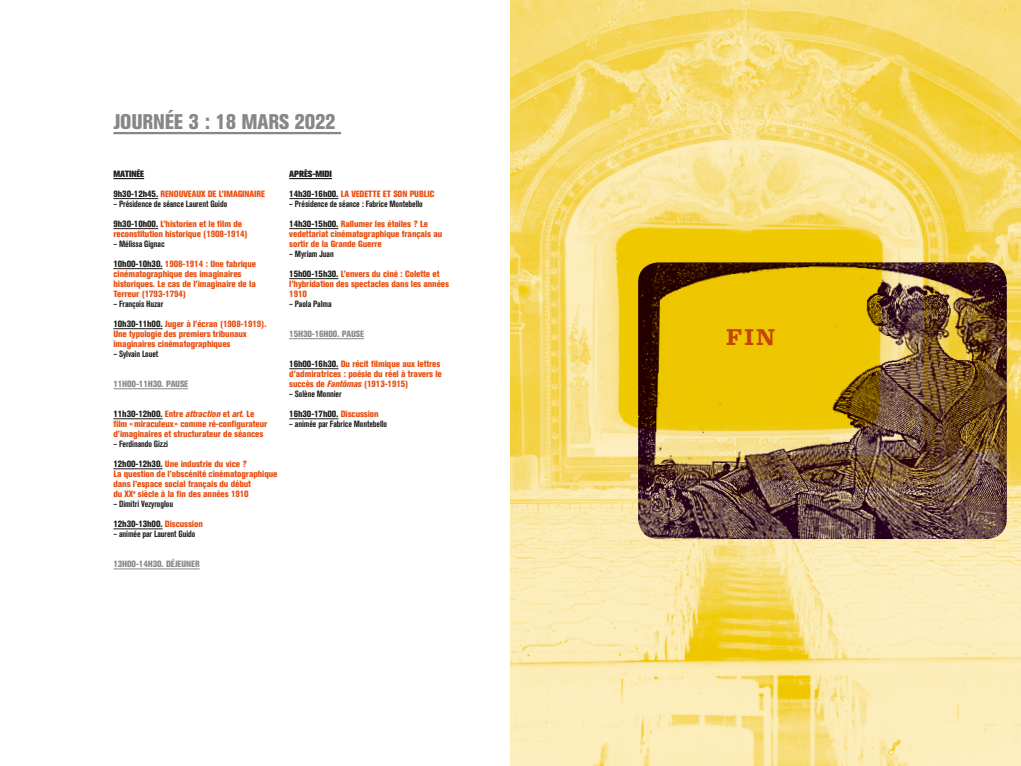
<style>
.page{position:relative;width:1021px;height:766px;background:#fff}
.page>*{position:absolute;margin:0;border:0;box-sizing:border-box;transform-origin:0 0}
.t1{font:700 24px "Sentinel";color:#c54409}
.t2{font:21px "Akzidenz Grotesk BQ X Bd Cnd Alt";letter-spacing:-.01em;color:#878787}
.t3{font:9px/10px "Akzidenz Grotesk BQ X Bd Cnd Alt";letter-spacing:-.01em;color:#e84e0f}
.t4{font:700 condensed 9px "Akzidenz Grotesk BQ";letter-spacing:-.01em;color:#1d1d1b}
.t5{font:9px "Akzidenz Grotesk BQ X Bd Cnd Alt";letter-spacing:-.01em;color:#878787}
.t6{font:9px "Akzidenz Grotesk BQ X Bd Cnd Alt";letter-spacing:-.01em;color:#1d1d1b}
.t7{font:italic 800 condensed 9px "Akzidenz Grotesk BQ";letter-spacing:-.01em;color:#e84e0f}
.t8{font:800 9px "Akzidenz Grotesk BQ";letter-spacing:-.01em;color:#1d1d1b}
.s1{color:#1d1d1b}
.s2{font-family:"Akzidenz Grotesk BQ X Bd Cnd Alt";font-weight:400;font-style:normal;font-stretch:normal;color:#1d1d1b}
.s3{font-family:"Akzidenz Grotesk BQ X Bd Cnd Alt";font-weight:400;font-style:normal;font-stretch:normal}
.s4{color:#e84e0f}
.s5{font-family:"Akzidenz Grotesk BQ";font-weight:800;font-style:italic;font-stretch:condensed}
</style>
<div class="page">
<hr style="left:113px;top:178px;width:31px;height:1px;background:#1d1d1b">
<hr style="left:113px;top:198px;width:45px;height:1px;background:#1d1d1b">
<hr style="left:113px;top:228px;width:45px;height:1px;background:#1d1d1b">
<hr style="left:113px;top:268px;width:50px;height:1px;background:#1d1d1b">
<hr style="left:113px;top:328px;width:50px;height:1px;background:#1d1d1b">
<hr style="left:113px;top:388px;width:75px;height:1px;background:#878787">
<hr style="left:113px;top:418px;width:50px;height:1px;background:#1d1d1b">
<hr style="left:113px;top:468px;width:50px;height:1px;background:#1d1d1b">
<hr style="left:113px;top:528px;width:50px;height:1px;background:#1d1d1b">
<hr style="left:113px;top:568px;width:87px;height:1px;background:#878787">
<hr style="left:289px;top:178px;width:43px;height:1px;background:#1d1d1b">
<hr style="left:289px;top:198px;width:49px;height:1px;background:#1d1d1b">
<hr style="left:289px;top:228px;width:49px;height:1px;background:#1d1d1b">
<hr style="left:289px;top:278px;width:49px;height:1px;background:#1d1d1b">
<hr style="left:289px;top:338px;width:75px;height:1px;background:#878787">
<hr style="left:289px;top:368px;width:49px;height:1px;background:#1d1d1b">
<hr style="left:289px;top:418px;width:49px;height:1px;background:#1d1d1b">
<hr style="left:113px;top:132px;width:228px;height:2px;background:#878787">
<img style="left:510px;top:0;width:510px;height:765px">
<img style="left:638px;top:262px;width:368px;height:277px">
<h2 class="t2" style="left:113px;top:110px;width:224px">Journée 3 : 18 mars 2022</h2>
<p class="t8" style="left:113px;top:168px;width:32px">MATINÉE</p>
<p class="t3" style="left:113px;top:189px;width:153px"><span class="s1">9h30-12h45.</span> Renouveaux de l’imaginaire</p>
<p class="t4" style="left:113px;top:199px;width:115px">– Présidence de séance Laurent Guido</p>
<p class="t3" style="left:113px;top:219px;width:136px"><span class="s1">9h30-10h00.</span> L’historien et le film de reconstitution historique (1908-1914)</p>
<p class="t4" style="left:113px;top:239px;width:53px">– Mélissa Gignac</p>
<p class="t3" style="left:113px;top:259px;width:144px"><span class="s1">10h00-10h30.</span> 1908-1914 : Une fabrique cinématographique des imaginaires historiques. Le cas de l’imaginaire de la Terreur (1793-1794)</p>
<p class="t4" style="left:113px;top:299px;width:51px">– François Huzar</p>
<p class="t3" style="left:113px;top:319px;width:155px"><span class="s1">10h30-11h00.</span> Juger à l’écran (1908-1919).<br>Une typologie des premiers tribunaux imaginaires cinématographiques</p>
<p class="t4" style="left:113px;top:349px;width:46px">– Sylvain Louet</p>
<p class="t5" style="left:113px;top:378px;width:58px">11h00-11h30. PAUSE</p>
<p class="t7" style="left:113px;top:409px;width:142px"><span class="s2">11h30-12h00.</span> <span class="s3">Entre</span> attraction <span class="s3">et</span> art<span class="s3">. Le</span></p>
<p class="t3" style="left:113px;top:419px;width:155px">film «miraculeux» comme ré-configurateur d’imaginaires et structurateur de séances</p>
<p class="t4" style="left:113px;top:439px;width:56px">– Ferdinando Gizzi</p>
<p class="t3" style="left:113px;top:459px;width:166px"><span class="s1">12h00-12h30.</span> Une industrie du vice ?<br>La question de l’obscénité cinématographique dans l’espace social français du début<br>du XX<sup>e</sup> siècle à la fin des années 1910</p>
<p class="t4" style="left:113px;top:499px;width:61px">– Dimitri Vezyroglou</p>
<p class="t6" style="left:113px;top:519px;width:91px">12h30-13h00. <span class="s4">Discussion</span></p>
<p class="t4" style="left:113px;top:529px;width:83px">– animée par Laurent Guido</p>
<p class="t5" style="left:113px;top:558px;width:88px">13h00-14h30. Déjeuner</p>
<p class="t8" style="left:289px;top:168px;width:44px">APRÈS-MIDI</p>
<p class="t3" style="left:289px;top:189px;width:146px"><span class="s1">14h30-16h00.</span> La vedette et son public</p>
<p class="t4" style="left:289px;top:199px;width:135px">– Présidence de séance : Fabrice Montebello</p>
<p class="t3" style="left:289px;top:219px;width:154px"><span class="s1">14h30-15h00.</span> Rallumer les étoiles ? Le vedettariat cinématographique français au sortir de la Grande Guerre</p>
<p class="t4" style="left:289px;top:249px;width:46px">– Myriam Juan</p>
<p class="t3" style="left:289px;top:269px;width:161px"><span class="s1">15h00-15h30.</span> L’envers du ciné : Colette et l’hybridation des spectacles dans les années<br>1910</p>
<p class="t4" style="left:289px;top:299px;width:44px">– Paola Palma</p>
<p class="t5" style="left:289px;top:328px;width:58px">15h30-16h00. PAUSE</p>
<p class="t3" style="left:289px;top:359px;width:154px"><span class="s1">16h00-16h30.</span> Du récit filmique aux lettres d’admiratrices : poésie du réel à travers le succès de <span class="s5">Fantômas</span> (1913-1915)</p>
<p class="t4" style="left:289px;top:389px;width:54px">– Solène Monnier</p>
<p class="t6" style="left:289px;top:408px;width:91px">16h30-17h00. <span class="s4">Discussion</span></p>
<p class="t4" style="left:289px;top:419px;width:99px">– animée par Fabrice Montebello</p>
<h1 class="t1" style="left:726px;top:322px;width:51px">fin</h1>
</div>
